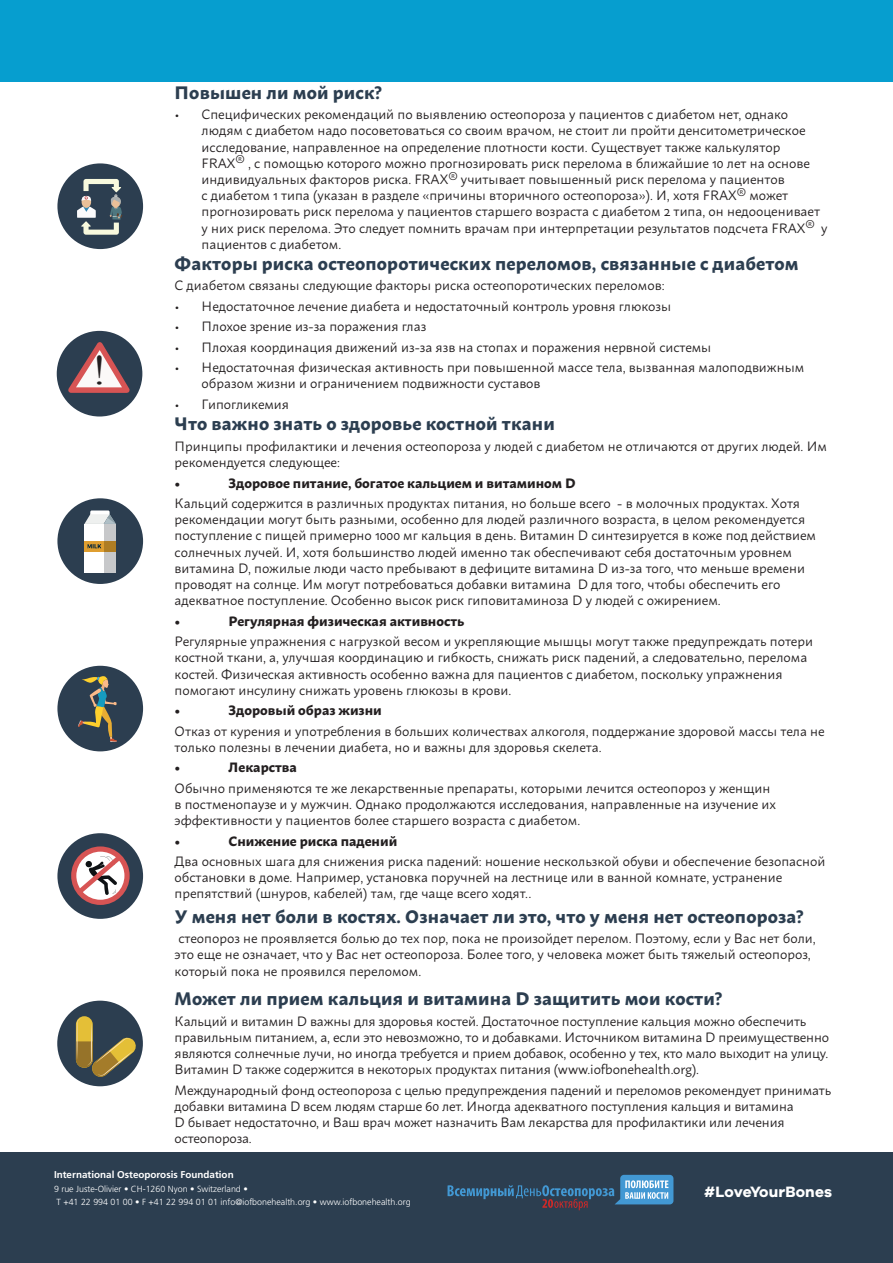
<style>
.page{position:relative;width:893px;height:1263px;background:#fff}
.page>*{position:absolute;margin:0;border:0;box-sizing:border-box;transform-origin:0 0}
.t1{font:41.85px "Times New Roman";color:#231f20}
.t2{font:700 18px "Macho";letter-spacing:.01em;color:#2c3e50}
.t3{font:700 15.45px "Galano Grotesque Alt";letter-spacing:.01em;color:#fff}
.t4{font:13.5px/16.2px "Macho";color:#231f20}
.t5{font:700 13.5px "Macho";color:#231f20}
.t6{font:700 9.9px "Frutiger";color:#fff}
.t7{font:300 8.85px/13.5px "Frutiger";color:#fff}
.s1{font-family:"Frutiger";font-weight:300}
</style>
<div class="page">
<div style="left:0;top:1152px;width:893px;height:111px;background:#2c3e50"></div>
<div style="left:0;top:0;width:893px;height:82px;background:#069ecf"></div>
<div style="left:57px;top:498px;width:86px;height:86px;background:#2c3e50;border-radius:50%"></div>
<div style="left:57px;top:163px;width:86px;height:86px;background:#2c3e50;border-radius:50%"></div>
<svg style="left:77px;top:179px;width:46px;height:56px"></svg>
<div style="left:57px;top:666px;width:86px;height:85px;background:#2c3e50;border-radius:50%"></div>
<svg style="left:78px;top:676px;width:39px;height:66px"></svg>
<div style="left:57px;top:1001px;width:86px;height:85px;background:#2c3e50;border-radius:50%"></div>
<svg style="left:76px;top:1016px;width:17px;height:52px"></svg>
<svg style="left:76px;top:1018px;width:61px;height:60px"></svg>
<div style="left:57px;top:833px;width:86px;height:86px;background:#2c3e50;border-radius:50%"></div>
<svg style="left:71px;top:846px;width:59px;height:59px"></svg>
<div style="left:57px;top:331px;width:85px;height:85px;background:#2c3e50;border-radius:50%"></div>
<svg style="left:63px;top:334px;width:74px;height:64px"></svg>
<div style="left:90px;top:510px;width:20px;height:6px;background:#fff;border-radius:2px"></div>
<div style="left:103px;top:524px;width:13px;height:48px;background:#c7c8ca"></div>
<div style="left:84px;top:524px;width:20px;height:48px;background:#fff"></div>
<svg style="left:84px;top:514px;width:32px;height:10px"></svg>
<div style="left:104px;top:541px;width:12px;height:11px;background:#af7d23"></div>
<div style="left:84px;top:541px;width:20px;height:11px;background:#df9e30"></div>
<svg style="left:87px;top:544px;width:15px;height:4px"></svg>
<svg style="left:448px;top:1175px;width:225px;height:35px"></svg>
<h1 class="t1" style="left:93px;top:342px;width:15px">!</h1>
<h2 class="t2" style="left:175px;top:76px;width:209px">Повышен ли мой риск?</h2>
<p class="t4" style="left:202px;top:105px;width:628px;text-indent:-27px">• Специфических рекомендаций по выявлению остеопороза у пациентов с диабетом нет, однако людям с диабетом надо посоветоваться со своим врачом, не стоит ли пройти денситометрическое исследование, направленное на определение плотности кости. Существует также калькулятор<br>FRAX<sup>®</sup> , с помощью которого можно прогнозировать риск перелома в ближайшие 10 лет на основе индивидуальных факторов риска. FRAX<sup>®</sup> учитывает повышенный риск перелома у пациентов<br>с диабетом 1 типа (указан в разделе «причины вторичного остеопороза»). И, хотя FRAX<sup>®</sup> может прогнозировать риск перелома у пациентов старшего возраста с диабетом 2 типа, он недооценивает у них риск перелома. Это следует помнить врачам при интерпретации результатов подсчета FRAX<sup>®</sup> у пациентов с диабетом.</p>
<h2 class="t2" style="left:175px;top:247px;width:625px">Факторы риска остеопоротических переломов, связанные с диабетом</h2>
<p class="t4" style="left:175px;top:276px;width:491px">С диабетом связаны следующие факторы риска остеопоротических переломов:</p>
<p class="t4" style="left:175px;top:297px;width:498px">• Недостаточное лечение диабета и недостаточный контроль уровня глюкозы</p>
<p class="t4" style="left:175px;top:317px;width:253px">• Плохое зрение из-за поражения глаз</p>
<p class="t4" style="left:175px;top:337px;width:538px">• Плохая координация движений из-за язв на стопах и поражения нервной системы</p>
<p class="t4" style="left:202px;top:358px;width:604px;text-indent:-27px">• Недостаточная физическая активность при повышенной массе тела, вызванная малоподвижным образом жизни и ограничением подвижности суставов</p>
<p class="t4" style="left:175px;top:395px;width:116px">• Гипогликемия</p>
<h2 class="t2" style="left:175px;top:408px;width:382px">Что важно знать о здоровье костной ткани</h2>
<p class="t4" style="left:175px;top:437px;width:654px">Принципы профилактики и лечения остеопороза у людей с диабетом не отличаются от других людей. Им рекомендуется следующее:</p>
<p class="t5" style="left:175px;top:471px;width:7px">•</p>
<p class="t5" style="left:229px;top:471px;width:349px">Здоровое питание, богатое кальцием и витамином D</p>
<p class="t4" style="left:175px;top:494px;width:643px">Кальций содержится в различных продуктах питания, но больше всего - в молочных продуктах. Хотя рекомендации могут быть разными, особенно для людей различного возраста, в целом рекомендуется поступление с пищей примерно 1000 мг кальция в день. Витамин D синтезируется в коже под действием солнечных лучей. И, хотя большинство людей именно так обеспечивают себя достаточным уровнем витамина D, пожилые люди часто пребывают в дефиците витамина D из-за того, что меньше времени проводят на солнце. Им могут потребоваться добавки витамина D для того, чтобы обеспечить его адекватное поступление. Особенно высок риск гиповитаминоза D у людей с ожирением.</p>
<p class="t5" style="left:175px;top:609px;width:7px">•</p>
<p class="t5" style="left:229px;top:609px;width:237px">Регулярная физическая активность</p>
<p class="t4" style="left:175px;top:632px;width:640px">Регулярные упражнения с нагрузкой весом и укрепляющие мышцы могут также предупреждать потери костной ткани, а, улучшая координацию и гибкость, снижать риск падений, а следовательно, перелома костей. Физическая активность особенно важна для пациентов с диабетом, поскольку упражнения помогают инсулину снижать уровень глюкозы в крови.</p>
<p class="t5" style="left:175px;top:698px;width:7px">•</p>
<p class="t5" style="left:229px;top:698px;width:155px">Здоровый образ жизни</p>
<p class="t4" style="left:175px;top:721px;width:652px">Отказ от курения и употребления в больших количествах алкоголя, поддержание здоровой массы тела не только полезны в лечении диабета, но и важны для здоровья скелета.</p>
<p class="t5" style="left:175px;top:755px;width:7px">•</p>
<p class="t5" style="left:229px;top:755px;width:70px">Лекарства</p>
<p class="t4" style="left:175px;top:778px;width:603px">Обычно применяются те же лекарственные препараты, которыми лечится остеопороз у женщин в постменопаузе и у мужчин. Однако продолжаются исследования, направленные на изучение их эффективности у пациентов более старшего возраста с диабетом.</p>
<p class="t5" style="left:175px;top:829px;width:7px">•</p>
<p class="t5" style="left:229px;top:829px;width:170px">Снижение риска падений</p>
<p class="t4" style="left:175px;top:852px;width:652px">Два основных шага для снижения риска падений: ношение нескользкой обуви и обеспечение безопасной обстановки в доме. Например, установка поручней на лестнице или в ванной комнате, устранение препятствий (шнуров, кабелей) там, где чаще всего ходят.<span class="s1">.</span></p>
<h2 class="t2" style="left:175px;top:900px;width:630px">У меня нет боли в костях. Означает ли это, что у меня нет остеопороза?</h2>
<p class="t4" style="left:175px;top:929px;width:643px">стеопороз не проявляется болью до тех пор, пока не произойдет перелом. Поэтому, если у Вас нет боли, это еще не означает, что у Вас нет остеопороза. Более того, у человека может быть тяжелый остеопороз, который пока не проявился переломом.</p>
<h2 class="t2" style="left:175px;top:982px;width:549px">Может ли прием кальция и витамина D защитить мои кости?</h2>
<p class="t4" style="left:175px;top:1011px;width:656px">Кальций и витамин D важны для здоровья костей. Достаточное поступление кальция можно обеспечить правильным питанием, а, если это невозможно, то и добавками. Источником витамина D преимущественно являются солнечные лучи, но иногда требуется и прием добавок, особенно у тех, кто мало выходит на улицу.<br>Витамин D также содержится в некоторых продуктах питания (www.iofbonehealth.org).</p>
<p class="t4" style="left:175px;top:1080px;width:658px">Международный фонд остеопороза с целью предупреждения падений и переломов рекомендует принимать добавки витамина D всем людям старше 60 лет. Иногда адекватного поступления кальция и витамина<br>D бывает недостаточно, и Ваш врач может назначить Вам лекарства для профилактики или лечения остеопороза.</p>
<p class="t6" style="left:54px;top:1169px;width:181px">International Osteoporosis Foundation</p>
<p class="t7" style="left:54px;top:1182px;width:358px">9 rue Juste-Olivier • CH-1260 Nyon • Switzerland •<br>T +41 22 994 01 00 • F +41 22 994 01 01 info@iofbonehealth.org • www.iofbonehealth.org</p>
<p class="t3" style="left:704px;top:1182px;width:129px">#LoveYourBones</p>
</div>
